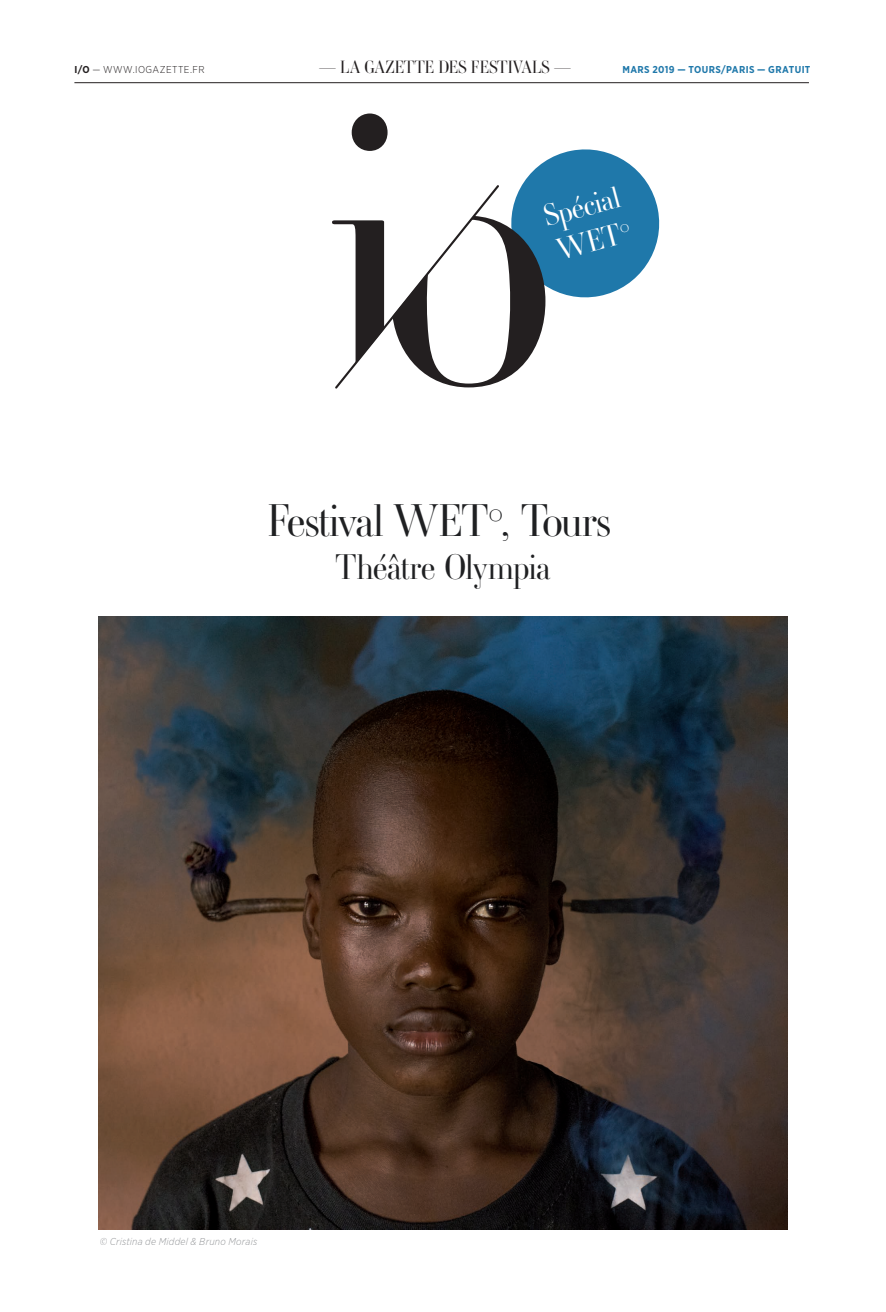
<style>
.page{position:relative;width:886px;height:1312px;background:#fff}
.page>*{position:absolute;margin:0;border:0;box-sizing:border-box;transform-origin:0 0}
.t1{font:300 45px "Ambroise";letter-spacing:-.035em;color:#1f2022}
.t2{font:300 35px "Ambroise";letter-spacing:-.015em;color:#1f2022}
.t3{font:300 30px/36px "Ambroise";color:#fff}
.t4{font:300 17.5px "Ambroise";letter-spacing:-.015em;color:#231f20}
.t5{font:italic 300 10px "Gotham Narrow";letter-spacing:.025em;color:#939598}
.t6{font:700 10px "Gotham Narrow";letter-spacing:.04em;color:#1f78aa}
.t7{font:300 10px "Gotham Narrow";letter-spacing:.04em;color:#231f20}
.s1{font-weight:700}
</style>
<div class="page">
<hr style="left:74px;top:82px;width:735px;height:1px;background:#231f20">
<svg style="left:332px;top:113px;width:328px;height:275px"></svg>
<img style="left:99px;top:616px;width:688px;height:612px">
<h3 class="t4" style="left:319px;top:55px;width:254px">— LA GAZETTE DES FESTIVALS —</h3>
<p class="t7" style="left:74px;top:63px;width:132px"><span class="s1">I/O</span> — WWW.IOGAZETTE.FR</p>
<p class="t6" style="left:622px;top:63px;width:189px">MARS 2019 — TOURS/PARIS — GRATUIT</p>
<h3 class="t3" style="left:539px;top:199px;width:82px;rotate:-15deg">Spécial<br>WET°</h3>
<h1 class="t1" style="left:267px;top:491px;width:345px">Festival WET°, Tours</h1>
<h2 class="t2" style="left:335px;top:544px;width:216px">Théâtre Olympia</h2>
<p class="t5" style="left:100px;top:1234px;width:159px">© Cristina de Middel &amp; Bruno Morais</p>
</div>
